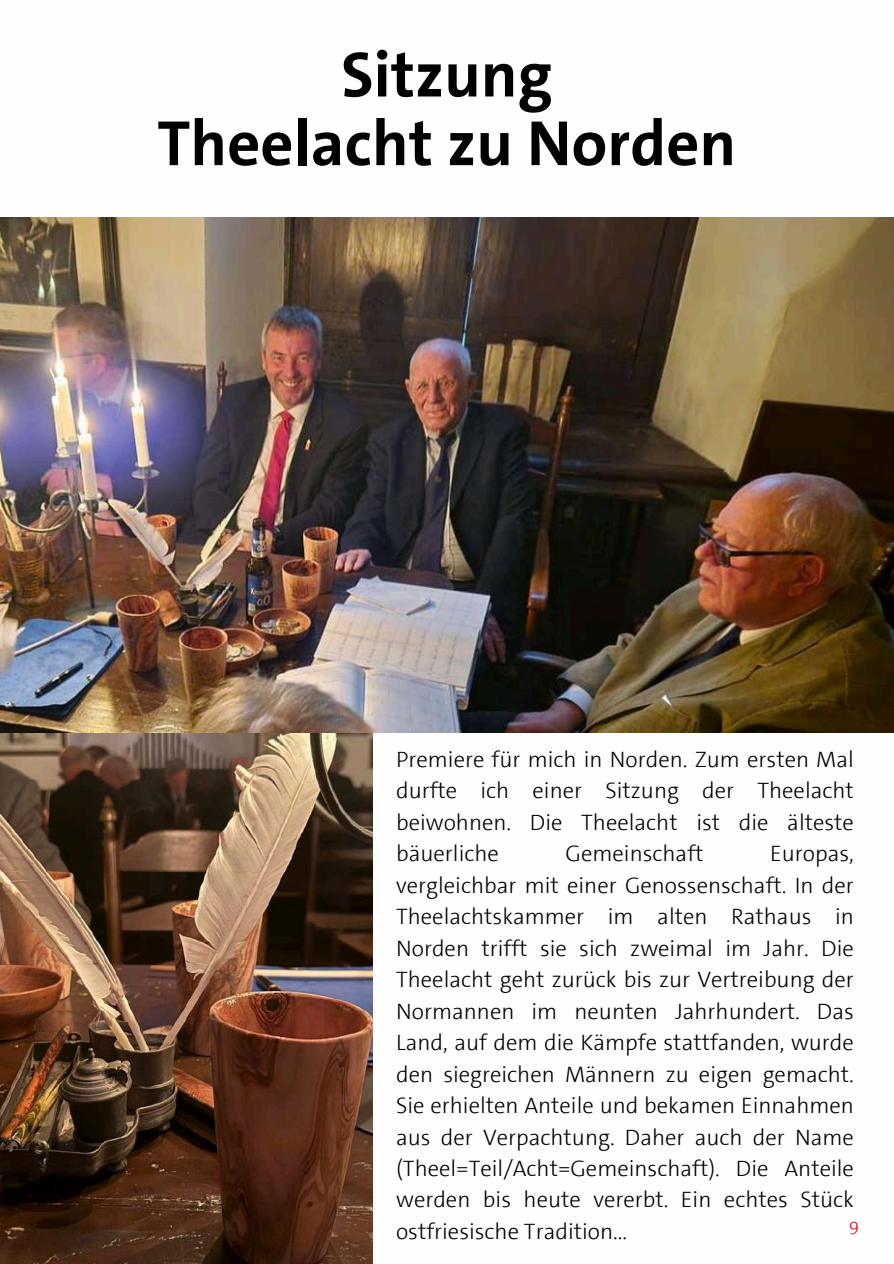
<style>
.page{position:relative;width:894px;height:1264px;background:#fff}
.page>*{position:absolute;margin:0;border:0;box-sizing:border-box;transform-origin:0 0}
.t1{font:700 64.5px/68.7px "SPD The Sans";color:#000;text-align:center}
.t2{font:300 22.65px/31.5px "SPD The Sans";color:#000;text-align:justify}
.t3{font:300 18px "SPD The Sans";color:#e3000f}
</style>
<div class="page">
<img style="left:0;top:732px;width:372px;height:531px">
<img style="left:0;top:218px;width:893px;height:514px">
<h1 class="t1" style="left:157px;top:41px;width:580px">Sitzung<br>Theelacht zu Norden</h1>
<p class="t2" style="left:396px;top:743px;width:459px">Premiere für mich in Norden. Zum ersten Mal durfte ich einer Sitzung der Theelacht beiwohnen. Die Theelacht ist die älteste bäuerliche</p>
<p class="t2" style="left:565px;top:837px;width:139px">Gemeinschaft</p>
<p class="t2" style="left:396px;top:837px;width:459px;text-indent:374px">Europas, vergleichbar mit einer Genossenschaft. In der Theelachtskammer im alten Rathaus in Norden trifft sie sich zweimal im Jahr. Die Theelacht geht zurück bis zur Vertreibung der Normannen im neunten Jahrhundert. Das Land, auf dem die Kämpfe stattfanden, wurde den siegreichen Männern zu eigen gemacht.<br>Sie erhielten Anteile und bekamen Einnahmen aus der Verpachtung. Daher auch der Name (Theel=Teil/Acht=Gemeinschaft). Die Anteile werden bis heute vererbt. Ein echtes Stück ostfriesische Tradition...</p>
<p class="t3" style="left:848px;top:1216px;width:11px">9</p>
</div>
